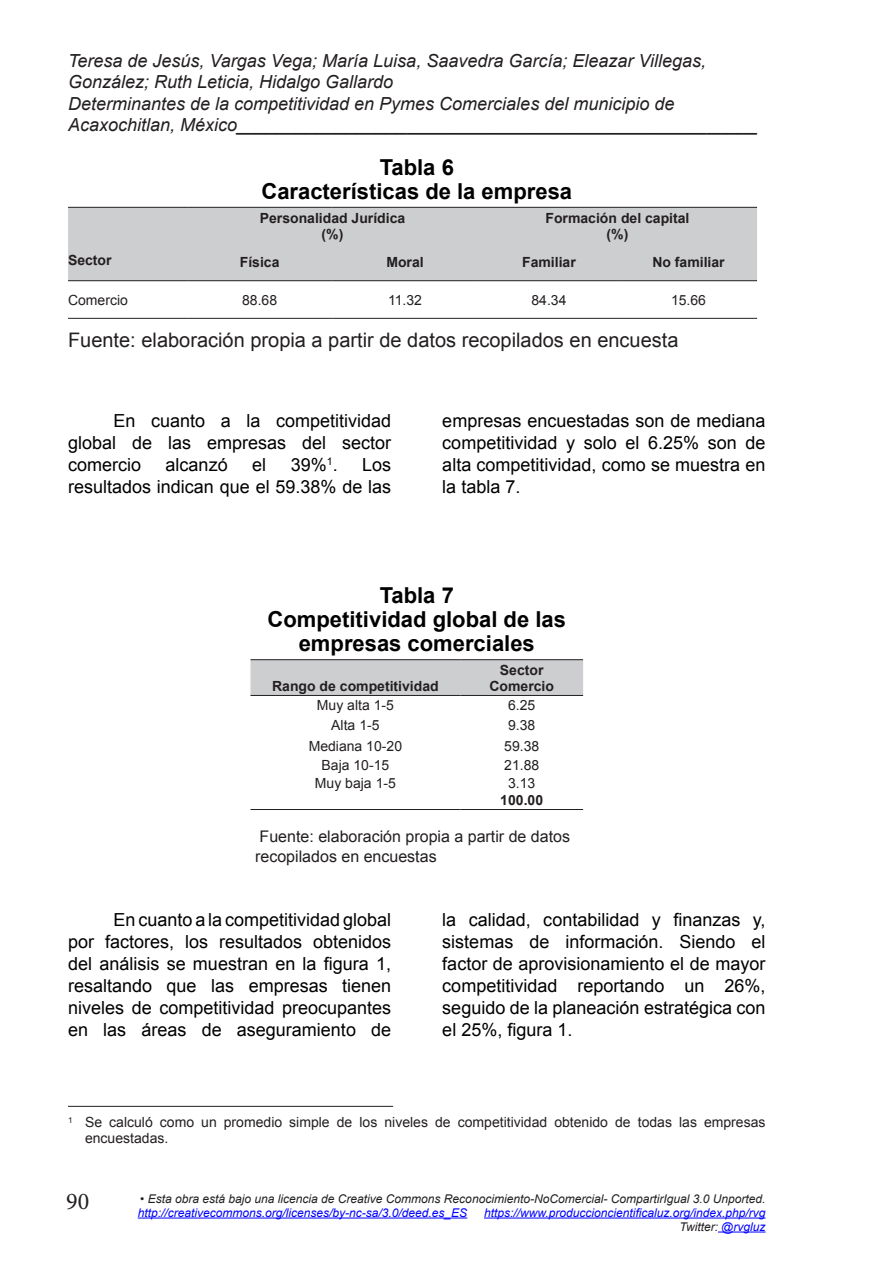
<style>
.page{position:relative;width:879px;height:1276px;background:#fff}
.page>*{position:absolute;margin:0;border:0;box-sizing:border-box;transform-origin:0 0}
.t1{font:24px "Minion Pro";color:#231f20}
.t2{font:700 22px/24px "Arial";color:#000;text-align:center}
.t3{font:20px "Arial";color:#231f20}
.t4{font:18px/22px "Arial";color:#000;text-align:justify}
.t5{font:italic 18px/21.6px "Arial";color:#231f20}
.t6{font:16px/20px "Arial";color:#231f20}
.t7{font:14px/16px "Arial";color:#231f20}
.t8{font:700 14px/16px "Arial";color:#231f20;text-align:center}
.t9{font:italic 12px/14px "Arial";color:#00f;text-align:right}
.t10{font:italic 12px "Arial";color:#231f20}
.s1{color:#231f20}
</style>
<div class="page">
<hr style="left:138px;top:1217px;width:329px;height:1px;background:#00f">
<hr style="left:484px;top:1217px;width:281px;height:1px;background:#00f">
<hr style="left:718px;top:1231px;width:47px;height:1px;background:#00f">
<div style="left:68px;top:208px;width:689px;height:72px;background:#cdced0"></div>
<hr style="left:68px;top:207px;width:119px;height:1px;background:#231f20">
<hr style="left:187px;top:207px;width:145px;height:1px;background:#231f20">
<hr style="left:332px;top:207px;width:146px;height:1px;background:#231f20">
<hr style="left:478px;top:207px;width:142px;height:1px;background:#231f20">
<hr style="left:620px;top:207px;width:137px;height:1px;background:#231f20">
<hr style="left:68px;top:280px;width:119px;height:1px;background:#231f20">
<hr style="left:187px;top:280px;width:145px;height:1px;background:#231f20">
<hr style="left:332px;top:280px;width:146px;height:1px;background:#231f20">
<hr style="left:478px;top:280px;width:142px;height:1px;background:#231f20">
<hr style="left:620px;top:280px;width:137px;height:1px;background:#231f20">
<hr style="left:68px;top:318px;width:119px;height:1px;background:#231f20">
<hr style="left:187px;top:318px;width:145px;height:1px;background:#231f20">
<hr style="left:332px;top:318px;width:146px;height:1px;background:#231f20">
<hr style="left:478px;top:318px;width:142px;height:1px;background:#231f20">
<hr style="left:620px;top:318px;width:137px;height:1px;background:#231f20">
<div style="left:250px;top:660px;width:333px;height:35px;background:#cdced0"></div>
<hr style="left:250px;top:659px;width:210px;height:1px;background:#231f20">
<hr style="left:460px;top:659px;width:123px;height:1px;background:#231f20">
<hr style="left:250px;top:695px;width:210px;height:1px;background:#231f20">
<hr style="left:460px;top:695px;width:123px;height:1px;background:#231f20">
<hr style="left:250px;top:809px;width:210px;height:1px;background:#231f20">
<hr style="left:460px;top:809px;width:123px;height:1px;background:#231f20">
<hr style="left:68px;top:1105px;width:325px;height:1px;background:#231f20">
<p class="t5" style="left:68px;top:50px;width:691px">Teresa de Jesús, Vargas Vega; María Luisa, Saavedra García; Eleazar Villegas, González; Ruth Leticia, Hidalgo Gallardo<br>Determinantes de la competitividad en Pymes Comerciales del municipio de Acaxochitlan, México____________________________________________________</p>
<p class="t8" style="left:68px;top:253px;width:45px">Sector</p>
<p class="t2" style="left:261px;top:156px;width:312px">Tabla 6<br>Características de la empresa</p>
<p class="t8" style="left:260px;top:210px;width:147px">Personalidad Jurídica (%)</p>
<p class="t8" style="left:545px;top:210px;width:145px">Formación del capital (%)</p>
<p class="t8" style="left:240px;top:255px;width:41px">Física</p>
<p class="t8" style="left:386px;top:255px;width:39px">Moral</p>
<p class="t8" style="left:522px;top:255px;width:55px">Familiar</p>
<p class="t8" style="left:652px;top:255px;width:74px">No familiar</p>
<p class="t7" style="left:68px;top:292px;width:61px">Comercio</p>
<p class="t7" style="left:242px;top:292px;width:37px">88.68</p>
<p class="t7" style="left:388px;top:292px;width:35px">11.32</p>
<p class="t7" style="left:531px;top:292px;width:37px">84.34</p>
<p class="t7" style="left:671px;top:292px;width:37px">15.66</p>
<p class="t3" style="left:68px;top:327px;width:612px">Fuente: elaboración propia a partir de datos recopilados en encuesta</p>
<p class="t4" style="left:68px;top:410px;width:325px;text-indent:45px">En cuanto a la competitividad global de las empresas del sector comercio</p>
<p class="t4" style="left:166px;top:454px;width:64px">alcanzó</p>
<p class="t4" style="left:252px;top:454px;width:16px">el</p>
<p class="t4" style="left:291px;top:454px;width:48px">39%<sup>1</sup>.</p>
<p class="t4" style="left:68px;top:454px;width:325px;text-align:right">Los<br>resultados indican que el 59.38% de las</p>
<p class="t4" style="left:442px;top:410px;width:325px">empresas encuestadas son de mediana competitividad y solo el 6.25% son de alta competitividad, como se muestra en la tabla 7.</p>
<p class="t2" style="left:268px;top:584px;width:300px">Tabla 7<br>Competitividad global de las empresas comerciales</p>
<p class="t8" style="left:272px;top:678px;width:168px">Rango de competitividad</p>
<p class="t8" style="left:489px;top:662px;width:66px">Sector<br>Comercio</p>
<p class="t7" style="left:317px;top:697px;width:79px">Muy alta 1-5</p>
<p class="t7" style="left:508px;top:697px;width:29px">6.25</p>
<p class="t7" style="left:331px;top:717px;width:50px">Alta 1-5</p>
<p class="t7" style="left:508px;top:717px;width:29px">9.38</p>
<p class="t7" style="left:309px;top:738px;width:95px">Mediana 10-20</p>
<p class="t7" style="left:504px;top:738px;width:37px">59.38</p>
<p class="t7" style="left:321px;top:757px;width:69px">Baja 10-15</p>
<p class="t7" style="left:504px;top:757px;width:37px">21.88</p>
<p class="t7" style="left:315px;top:775px;width:82px">Muy baja 1-5</p>
<p class="t7" style="left:508px;top:775px;width:29px">3.13</p>
<p class="t8" style="left:500px;top:793px;width:44px">100.00</p>
<p class="t6" style="left:255px;top:826px;width:316px">Fuente: elaboración propia a partir de datos recopilados en encuestas</p>
<p class="t4" style="left:68px;top:909px;width:325px;text-indent:45px">En cuanto a la competitividad global por factores, los resultados obtenidos del análisis se muestran en la figura 1, resaltando que las empresas tienen niveles de competitividad preocupantes en las áreas de aseguramiento de</p>
<p class="t4" style="left:442px;top:909px;width:325px">la calidad, contabilidad y finanzas y, sistemas de información. Siendo el factor de aprovisionamiento el de mayor competitividad reportando un 26%, seguido de la planeación estratégica con el 25%, figura 1.</p>
<p class="t7" style="left:85px;top:1114px;width:682px;text-indent:-17px"><sup>1</sup> Se calculó como un promedio simple de los niveles de competitividad obtenido de todas las empresas encuestadas.</p>
<h1 class="t1" style="left:66px;top:1185px;width:25px">90</h1>
<p class="t10" style="left:140px;top:1190px;width:627px">• Esta obra está bajo una licencia de Creative Commons Reconocimiento-NoComercial- CompartirIgual 3.0 Unported.</p>
<p class="t9" style="left:138px;top:1205px;width:331px">http://creativecommons.org/licenses/by-nc-sa/3.0/deed.es_ES</p>
<p class="t9" style="left:484px;top:1205px;width:283px">https://www.produccioncientificaluz.org/index.php/rvg<br><span class="s1">Twitter:</span> @rvgluz</p>
</div>
